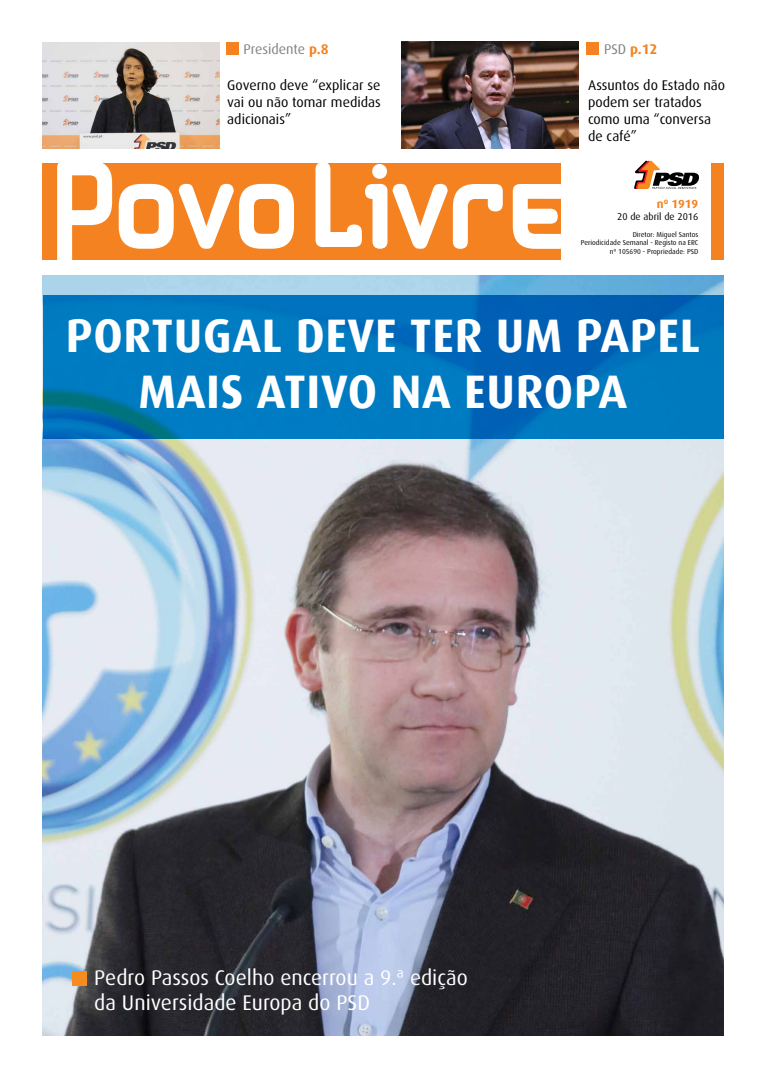
<style>
.page{position:relative;width:766px;height:1078px;background:#fff}
.page>*{position:absolute;margin:0;border:0;box-sizing:border-box;transform-origin:0 0}
.t1{font:700 47px/56.4px "Dax";letter-spacing:.015em;color:#fff;text-align:center}
.t2{font:21.2px/25.5px "Dax";color:#fff}
.t3{font:14px/16.8px "Dax";color:#000}
.t4{font:14px "Dax";color:#808285}
.t5{font:700 14px "Dax";color:#f58220}
.t6{font:700 11.9px "Dax";color:#f58220}
.t7{font:9.9px "Dax";color:#000}
.t8{font:7.1px/8.6px "Dax";color:#000;text-align:right}
.s1{font-weight:700;color:#f58220}
.s2{font-weight:400;color:#808285}
</style>
<div class="page">
<img style="left:43px;top:275px;width:680px;height:760px">
<div style="left:72px;top:970px;width:14px;height:15px;background:#f68b1f"></div>
<div style="left:43px;top:163px;width:518px;height:97px;background:#f58220"></div>
<div style="left:711px;top:163px;width:12px;height:97px;background:#f58220"></div>
<svg style="left:57px;top:163px;width:504px;height:97px"></svg>
<svg style="left:316px;top:224px;width:46px;height:23px"></svg>
<svg style="left:634px;top:160px;width:65px;height:29px"></svg>
<div style="left:586px;top:43px;width:12px;height:12px;background:#f58220"></div>
<img style="left:402px;top:42px;width:176px;height:106px">
<img style="left:43px;top:42px;width:176px;height:106px">
<div style="left:226px;top:43px;width:13px;height:12px;background:#f58220"></div>
<svg style="left:43px;top:295px;width:680px;height:143px;background:#0073bc"></svg>
<p class="t4" style="left:243px;top:41px;width:87px">Presidente <span class="s1">P.8</span></p>
<p class="t5" style="left:604px;top:41px;width:55px"><span class="s2">PSD</span> P.12</p>
<p class="t3" style="left:227px;top:77px;width:155px;text-align:justify">Governo deve “explicar se vai ou não tomar medidas adicionais”</p>
<p class="t3" style="left:588px;top:77px;width:138px">Assuntos do Estado não podem ser tratados como uma “conversa de café”</p>
<p class="t6" style="left:656px;top:197px;width:43px">Nº 1919</p>
<p class="t7" style="left:617px;top:211px;width:82px">20 de abril de 2016</p>
<p class="t8" style="left:580px;top:230px;width:119px">Diretor: Miguel Santos<br>Periodicidade Semanal - Registo na ERC nº 105690 - Propriedade: PSD</p>
<h1 class="t1" style="left:66px;top:307px;width:635px">PORTUGAL DEVE TER UM PAPEL<br>MAIS ATIVO NA EUROPA</h1>
<h2 class="t2" style="left:94px;top:964px;width:375px">Pedro Passos Coelho encerrou a 9.ª edição da Universidade Europa do PSD</h2>
</div>
